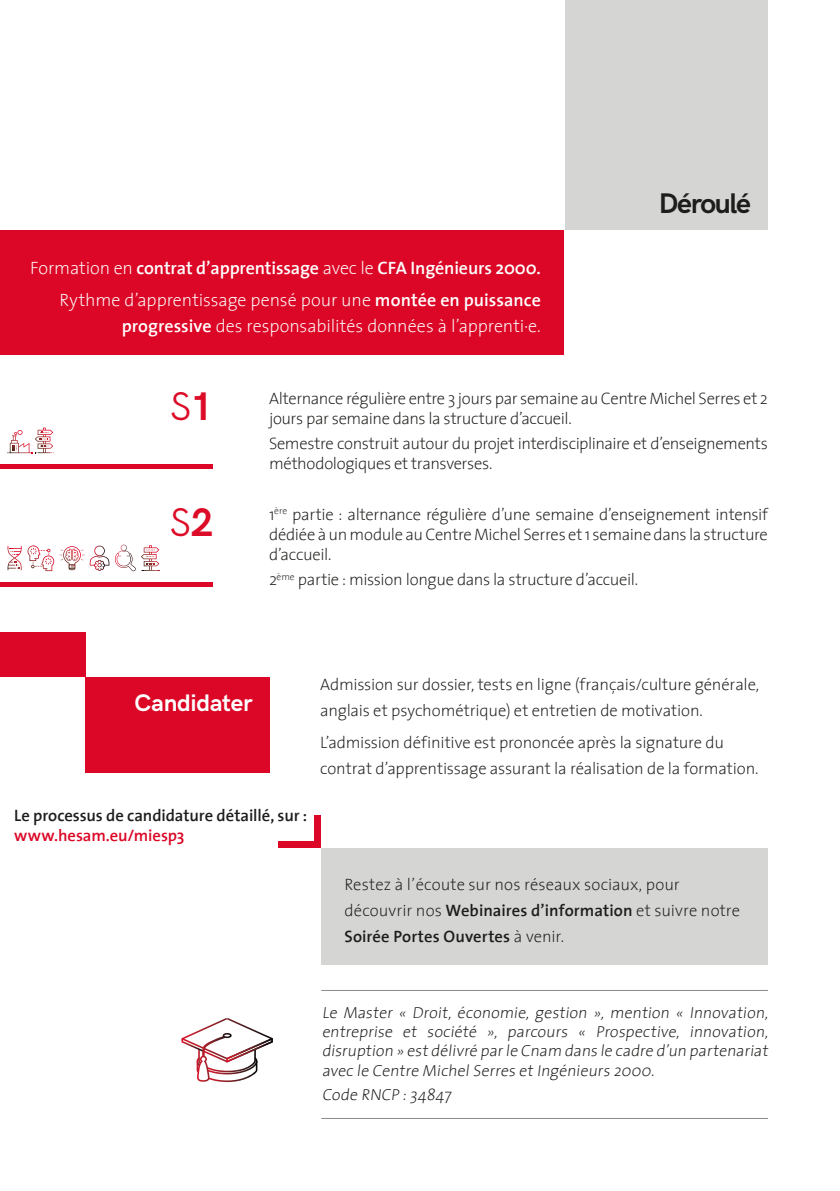
<style>
.page{position:relative;width:840px;height:1191px;background:#fff}
.page>*{position:absolute;margin:0;border:0;box-sizing:border-box;transform-origin:0 0}
.t1{font:300 40px "HK Grotesk";color:#dc0c28}
.t2{font:700 28.4px "HK Grotesk";letter-spacing:-.05em;color:#1d1d1b}
.t3{font:700 24px "HK Grotesk";letter-spacing:-.01em;color:#fff}
.t4{font:600 18px/31.6px "The Sans";letter-spacing:-.01em;color:#fff;text-align:right}
.t5{font:200 18px "The Sans";color:#fff}
.t6{font:200 16.6px/20px "The Sans";letter-spacing:-.02em;color:#1d1d1b}
.t7{font:200 16.6px/26px "The Sans";letter-spacing:.005em;color:#1d1d1b}
.t8{font:600 16.6px "The Sans";letter-spacing:-.005em;color:#1d1d1b}
.t9{font:600 16.6px "The Sans";letter-spacing:-.005em;color:#dc0726}
.t10{font:200 16px/19.2px "The Sans";color:#1d1d1b;text-align:justify}
.s1{font-weight:200}
.s2{font-weight:600}
.s3{font-weight:700}
</style>
<div class="page">
<div style="left:564px;top:0;width:203px;height:230px;background:#d5d5d4"></div>
<hr style="left:321px;top:1118px;width:446px;height:1px;background:#8a8a89">
<hr style="left:321px;top:990px;width:446px;height:1px;background:#8a8a89">
<img style="left:181px;top:1018px;width:91px;height:64px">
<div style="left:0;top:230px;width:563px;height:125px;background:#dc0726"></div>
<div style="left:0;top:632px;width:85px;height:45px;background:#dc0726"></div>
<div style="left:85px;top:677px;width:184px;height:96px;background:#dc0726"></div>
<div style="left:314px;top:815px;width:6px;height:33px;background:#dc0726"></div>
<div style="left:278px;top:841px;width:42px;height:7px;background:#dc0726"></div>
<div style="left:321px;top:848px;width:446px;height:116px;background:#d5d5d4"></div>
<svg style="left:7px;top:427px;width:47px;height:26px"></svg>
<div style="left:0;top:464px;width:213px;height:5px;background:#dc0726"></div>
<svg style="left:7px;top:545px;width:47px;height:26px"></svg>
<svg style="left:115px;top:544px;width:45px;height:27px"></svg>
<svg style="left:60px;top:545px;width:49px;height:26px"></svg>
<div style="left:0;top:582px;width:213px;height:5px;background:#dc0726"></div>
<p class="t4" style="left:30px;top:252px;width:512px"><span class="s1">Formation en</span> contrat d’apprentissage <span class="s1">avec le</span> CFA Ingénieurs 2000.<br><span class="s1">Rythme d’apprentissage pensé pour une</span> montée en puissance</p>
<p class="t5" style="left:122px;top:311px;width:420px"><span class="s2">progressive</span> des responsabilités données à l’apprenti·e.</p>
<h2 class="t2" style="left:658px;top:182px;width:94px">Déroulé</h2>
<h1 class="t1" style="left:170px;top:375px;width:41px">S<span class="s3">1</span></h1>
<h1 class="t1" style="left:169px;top:492px;width:45px">S<span class="s3">2</span></h1>
<p class="t6" style="left:269px;top:387px;width:500px">Alternance régulière entre 3 jours par semaine au Centre Michel Serres et 2 jours par semaine dans la structure d’accueil.</p>
<p class="t6" style="left:269px;top:433px;width:500px">Semestre construit autour du projet interdisciplinaire et d’enseignements méthodologiques et transverses.</p>
<p class="t6" style="left:269px;top:504px;width:500px;text-align:justify">1<sup>ère</sup> partie : alternance régulière d’une semaine d’enseignement intensif dédiée à un module au Centre Michel Serres et 1 semaine dans la structure d’accueil.</p>
<p class="t6" style="left:269px;top:569px;width:370px">2<sup>ème</sup> partie : mission longue dans la structure d’accueil.</p>
<h3 class="t3" style="left:134px;top:685px;width:120px">Candidater</h3>
<p class="t6" style="left:320px;top:670px;width:440px;line-height:26px">Admission sur dossier, tests en ligne (français/culture générale, anglais et psychométrique) et entretien de motivation.</p>
<p class="t6" style="left:320px;top:728px;width:440px;line-height:26px">L’admission définitive est prononcée après la signature du contrat d’apprentissage assurant la réalisation de la formation.</p>
<p class="t8" style="left:14px;top:801px;width:294px">Le processus de candidature détaillé, sur :</p>
<p class="t9" style="left:14px;top:821px;width:172px">www.hesam.eu/miesp3</p>
<p class="t7" style="left:344px;top:870px;width:397px">Restez à l’écoute sur nos réseaux sociaux, pour découvrir nos <span class="s2">Webinaires d’information</span> et suivre notre<br><span class="s2">Soirée Portes Ouvertes</span> à venir.</p>
<p class="t10" style="left:322px;top:1002px;width:450px">Le Master « Droit, économie, gestion », mention « Innovation, entreprise et société », parcours « Prospective, innovation, disruption » est délivré parle Cnam dans le cadre d’un partenariat avec le Centre MichelSerres et Ingénieurs 2000.</p>
<p class="t10" style="left:322px;top:1084px;width:134px">Code RNCP :34847</p>
</div>
